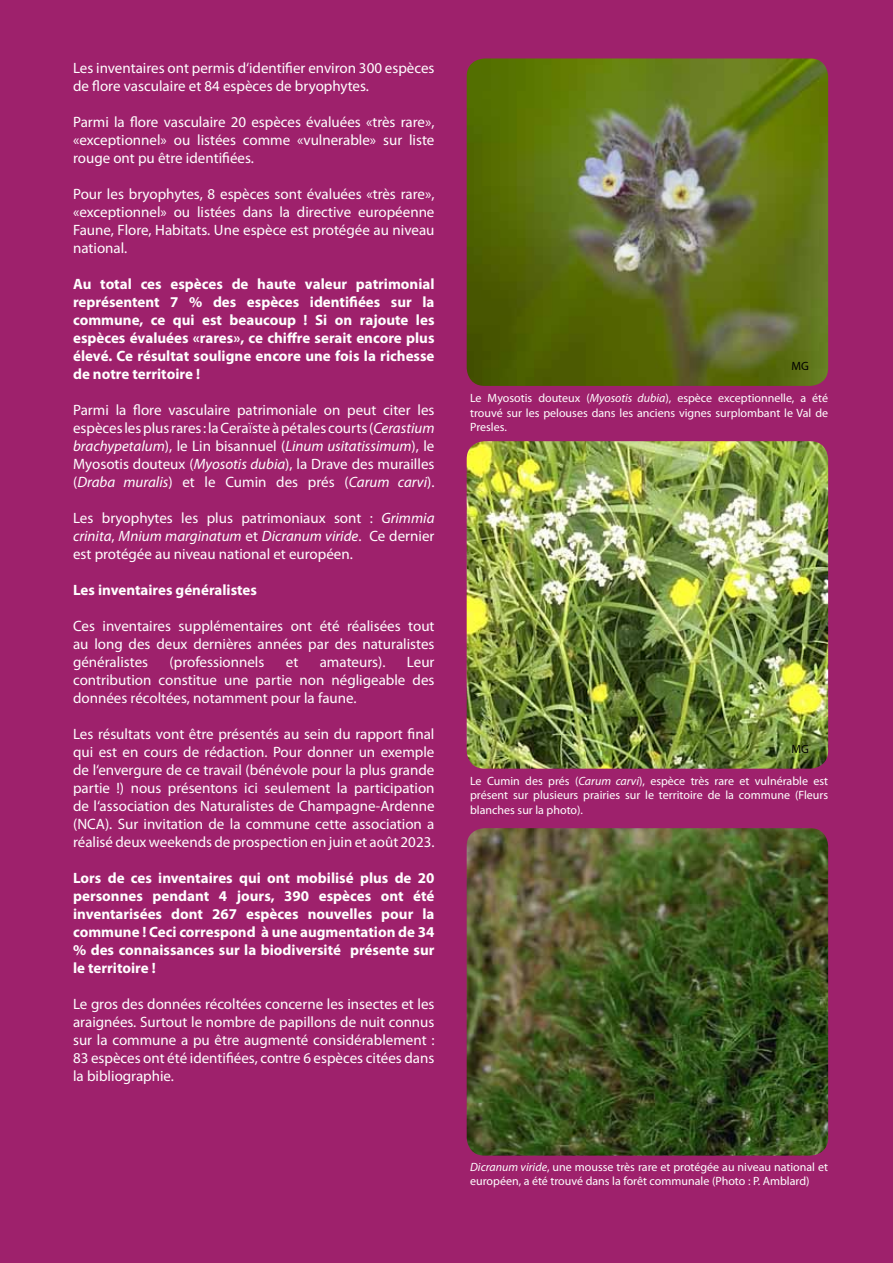
<style>
.page{position:relative;width:893px;height:1263px;background:#9e216c}
.page>*{position:absolute;margin:0;border:0;box-sizing:border-box;transform-origin:0 0}
.t1{font:15px/18px "Myriad Pro";color:#fff;text-align:justify}
.t2{font:700 15px/18px "Myriad Pro";color:#fff;text-align:justify}
.t3{font:12px/14.4px "Myriad Pro";color:#fff;text-align:justify}
.t4{font:12px "Myriad Pro";color:#000}
.s1{font-family:"Frutiger";font-weight:300}
.s2{font-style:italic}
</style>
<div class="page">
<img style="left:467px;top:58px;width:361px;height:328px">
<img style="left:467px;top:441px;width:361px;height:328px">
<img style="left:467px;top:828px;width:361px;height:327px">
<p class="t1" style="left:73px;top:59px;width:363px">Les inventaires ont permis d‘identifier environ 300 espèces de flore vasculaire et 84 espèces de bryophytes.</p>
<p class="t1" style="left:73px;top:113px;width:363px">Parmi la flore vasculaire 20 espèces évaluées «très rare», «exceptionnel» ou listées comme «vulnerable» sur liste rouge ont pu être identifiées.</p>
<p class="t1" style="left:73px;top:185px;width:363px">Pour les bryophytes, 8 espèces sont évaluées «très rare», «exceptionnel» ou listées dans la directive européenne Faune, Flore, Habitats. Une espèce est protégée au niveau national.</p>
<p class="t2" style="left:73px;top:274px;width:363px">Au total ces espèces de haute valeur patrimonial représentent 7 % des espèces identifiées sur la commune, ce qui est beaucoup ! Si on rajoute les espèces évaluées «rares», ce chiffre serait encore plus élevé. Ce résultat souligne encore une fois la richesse de notre territoire !</p>
<p class="t1" style="left:73px;top:401px;width:363px">Parmi la flore vasculaire patrimoniale on peut citer les espèces les plus rares : la Cera<span class="s1">ï</span>ste à pétales courts (<span class="s2">Cerastium brachypetalum</span>), le Lin bisannuel (<span class="s2">Linum usitatissimum</span>), le Myosotis douteux (<span class="s2">Myosotis dubia</span>), la Drave des murailles (<span class="s2">Draba muralis</span>) et le Cumin des prés (<span class="s2">Carum carvi</span>).</p>
<p class="t1" style="left:73px;top:509px;width:363px">Les bryophytes les plus patrimoniaux sont : <span class="s2">Grimmia crinita</span>, <span class="s2">Mnium marginatum</span> et <span class="s2">Dicranum viride</span>. Ce dernier est protégée au niveau national et européen.</p>
<p class="t2" style="left:73px;top:580px;width:185px">Les inventaires généralistes</p>
<p class="t1" style="left:73px;top:617px;width:363px">Ces inventaires supplémentaires ont été réalisées tout au long des deux dernières années par des naturalistes généralistes</p>
<p class="t1" style="left:170px;top:653px;width:96px">(professionnels</p>
<p class="t1" style="left:286px;top:653px;width:14px">et</p>
<p class="t1" style="left:320px;top:653px;width:67px">amateurs).</p>
<p class="t1" style="left:73px;top:653px;width:363px;text-indent:334px">Leur contribution constitue une partie non négligeable des données récoltées, notamment pour la faune.</p>
<p class="t1" style="left:73px;top:725px;width:363px">Les résultats vont être présentés au sein du rapport final qui est en cours de rédaction. Pour donner un exemple de l‘envergure de ce travail (bénévole pour la plus grande partie !) nous présentons ici seulement la participation de l‘association des Naturalistes de Champagne-Ardenne (NCA). Sur invitation de la commune cette association a réalisé deux weekends de prospection en juin et août 2023.</p>
<p class="t2" style="left:73px;top:868px;width:363px">Lors de ces inventaires qui ont mobilisé plus de 20 personnes pendant 4 jours, 390 espèces ont été inventarisées dont 267 espèces nouvelles pour la commune ! Ceci correspond à une augmentation de 34 % des connaissances sur la biodiversité présente sur le territoire !</p>
<p class="t1" style="left:73px;top:995px;width:363px">Le gros des données récoltées concerne les insectes et les araignées. Surtout le nombre de papillons de nuit connus sur la commune a pu être augmenté considérablement :<br>83 espèces ont été identifiées, contre 6 espèces citées dans la bibliographie.</p>
<p class="t4" style="left:792px;top:359px;width:19px">MG</p>
<p class="t3" style="left:470px;top:391px;width:359px">Le Myosotis douteux (<span class="s2">Myosotis dubia</span>), espèce exceptionnelle, a été trouvé sur les pelouses dans les anciens vignes surplombant le Val de Presles.</p>
<p class="t4" style="left:792px;top:741px;width:19px">MG</p>
<p class="t3" style="left:470px;top:774px;width:359px">Le Cumin des prés (<span class="s2">Carum carvi</span>), espèce très rare et vulnérable est présent sur plusieurs prairies sur le territoire de la commune (Fleurs blanches sur la photo).</p>
<p class="t3" style="left:470px;top:1159px;width:359px"><span class="s2">Dicranum viride</span>, une mousse très rare et protégée au niveau national et européen, a été trouvé dans la forêt communale (Photo : P. Amblard)</p>
</div>
